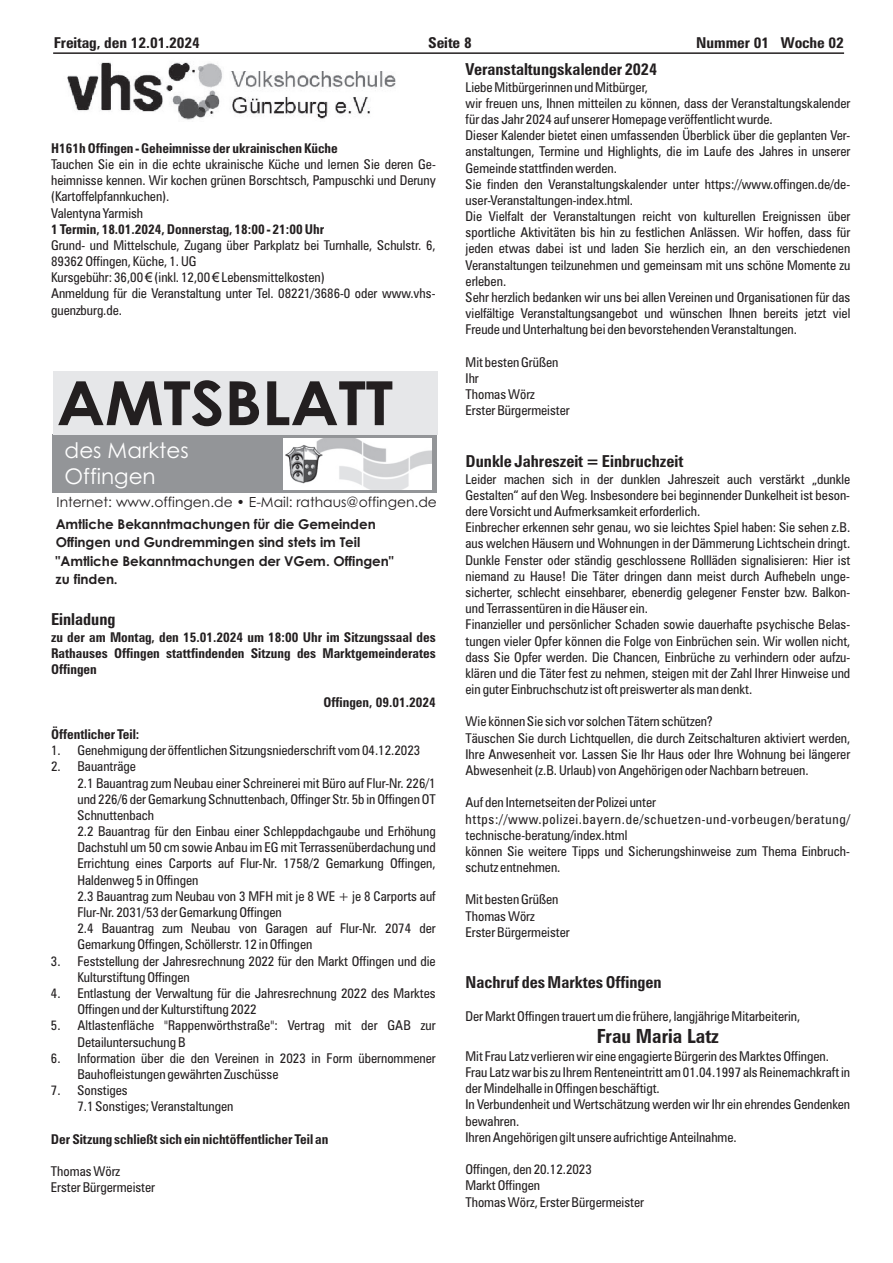
<style>
.page{position:relative;width:893px;height:1263px;background:#fff}
.page>*{position:absolute;margin:0;border:0;box-sizing:border-box;transform-origin:0 0}
.t1{font:700 61.05px "Century Gothic";letter-spacing:-.005em;color:#231f20;scale:1.07 1}
.t2{font:21.45px/25.7px "Century Gothic";color:#fff}
.t3{font:700 condensed 19.5px "Zurich BT";color:#231f20}
.t4{font:700 condensed 16.5px "Zurich BT";color:#231f20}
.t5{font:700 condensed 15px "Zurich BT";letter-spacing:-.005em;color:#231f20;scale:1.04 1}
.t6{font:13.95px "Century Gothic";color:#231f20}
.t7{font:condensed 13.5px/16.2px "Zurich BT";color:#231f20}
.t8{font:700 condensed 13.5px "Zurich BT";color:#231f20}
.t9{font:700 13.5px/18.3px "Century Gothic";color:#231f20}
.t10{font:condensed 13.5px "Zurich BT";letter-spacing:.05em;color:#231f20}
.s1{font-family:"Arial";font-stretch:normal}
</style>
<div class="page">
<hr style="left:53px;top:52px;width:791px;height:2px;background:#231f20">
<img style="left:67px;top:62px;width:329px;height:58px">
<div style="left:53px;top:434px;width:384px;height:58px;background:#939598"></div>
<img style="left:283px;top:438px;width:148px;height:51px">
<div style="left:53px;top:372px;width:385px;height:63px;background:#e6e7e9"></div>
<p class="t5" style="left:54px;top:37px;width:142px">Freitag, den 12.01.2024</p>
<p class="t5" style="left:428px;top:37px;width:43px">Seite 8</p>
<p class="t5" style="left:696px;top:37px;width:144px">Nummer 01 Woche 02</p>
<p class="t4" style="left:466px;top:62px;width:193px">Veranstaltungskalender 2024</p>
<p class="t7" style="left:466px;top:80px;width:386px">Liebe Mitbürgerinnen und Mitbürger,<br>wir freuen uns, Ihnen mitteilen zu können, dass der Veranstaltungskalender für das Jahr 2024 auf unserer Homepage veröffentlicht wurde.<br>Dieser Kalender bietet einen umfassenden Überblick über die geplanten Ver-</p>
<p class="t8" style="left:51px;top:143px;width:288px">H161h Offingen - Geheimnisse der ukrainischen Küche</p>
<p class="t7" style="left:466px;top:145px;width:386px">anstaltungen, Termine und Highlights, die im Laufe des Jahres in unserer</p>
<p class="t7" style="left:51px;top:157px;width:386px">Tauchen Sie ein in die echte ukrainische Küche und lernen Sie deren Ge-</p>
<p class="t7" style="left:466px;top:161px;width:153px">Gemeinde stattfinden werden.</p>
<p class="t7" style="left:51px;top:174px;width:386px">heimnisse kennen. Wir kochen grünen Borschtsch, Pampuschki und Deruny</p>
<p class="t7" style="left:466px;top:177px;width:386px">Sie finden den Veranstaltungskalender unter https://www.offingen.de/de-</p>
<p class="t7" style="left:51px;top:190px;width:120px">(Kartoffelpfannkuchen).</p>
<p class="t7" style="left:466px;top:193px;width:169px">user-Veranstaltungen-index.html.</p>
<p class="t7" style="left:51px;top:206px;width:94px">Valentyna Yarmish</p>
<p class="t7" style="left:466px;top:209px;width:386px">Die Vielfalt der Veranstaltungen reicht von kulturellen Ereignissen über</p>
<p class="t8" style="left:51px;top:223px;width:275px">1 Termin, 18.01.2024, Donnerstag, 18:00 - 21:00 Uhr</p>
<p class="t7" style="left:466px;top:226px;width:386px">sportliche Aktivitäten bis hin zu festlichen Anlässen. Wir hoffen, dass für</p>
<p class="t7" style="left:51px;top:238px;width:386px">Grund- und Mittelschule, Zugang über Parkplatz bei Turnhalle, Schulstr. 6,</p>
<p class="t7" style="left:466px;top:242px;width:386px">jeden etwas dabei ist und laden Sie herzlich ein, an den verschiedenen</p>
<p class="t7" style="left:51px;top:254px;width:147px">89362 Offingen, Küche, 1. UG</p>
<p class="t7" style="left:466px;top:258px;width:386px">Veranstaltungen teilzunehmen und gemeinsam mit uns schöne Momente zu</p>
<p class="t7" style="left:51px;top:271px;width:275px">Kursgebühr: 36,00 <span class="s1">€</span> (inkl. 12,00 <span class="s1">€</span> Lebensmittelkosten)</p>
<p class="t7" style="left:466px;top:274px;width:42px">erleben.</p>
<p class="t7" style="left:51px;top:287px;width:386px">Anmeldung für die Veranstaltung unter Tel. 08221/3686-0 oder www.vhs-</p>
<p class="t7" style="left:466px;top:290px;width:386px">Sehr herzlich bedanken wir uns bei allen Vereinen und Organisationen für das</p>
<p class="t7" style="left:51px;top:303px;width:73px">guenzburg.de.</p>
<p class="t7" style="left:466px;top:307px;width:386px">vielfältige Veranstaltungsangebot und wünschen Ihnen bereits jetzt viel<br>Freude und Unterhaltung bei den bevorstehenden Veranstaltungen.</p>
<p class="t7" style="left:466px;top:355px;width:106px">Mit besten Grüßen<br>Ihr<br>Thomas Wörz<br>Erster Bürgermeister</p>
<p class="t4" style="left:466px;top:454px;width:219px">Dunkle Jahreszeit = Einbruchzeit</p>
<p class="t7" style="left:466px;top:472px;width:386px">Leider machen sich in der dunklen Jahreszeit auch verstärkt „dunkle Gestalten“ auf den Weg. Insbesondere bei beginnender Dunkelheit ist beson&shy;dere Vorsicht und Aufmerksamkeit erforderlich.<br>Einbrecher erkennen sehr genau, wo sie leichtes Spiel haben: Sie sehen z.B. aus welchen Häusern und Wohnungen in der Dämmerung Lichtschein dringt.<br>Dunkle Fenster oder ständig geschlossene Rollläden signalisieren: Hier ist niemand zu Hause! Die Täter dringen dann meist durch Aufhebeln unge&shy;sicherter, schlecht einsehbarer, ebenerdig gelegener Fenster bzw. Balkon&shy;und Terrassentüren in die Häuser ein.</p>
<p class="t4" style="left:51px;top:612px;width:66px">Einladung</p>
<p class="t7" style="left:466px;top:618px;width:386px">Finanzieller und persönlicher Schaden sowie dauerhafte psychische Belas-</p>
<p class="t8" style="left:51px;top:632px;width:386px">zu der am Montag, den 15.01.2024 um 18:00 Uhr im Sitzungssaal des</p>
<p class="t7" style="left:466px;top:634px;width:386px">tungen vieler Opfer können die Folge von Einbrüchen sein. Wir wollen nicht,</p>
<p class="t8" style="left:51px;top:648px;width:386px">Rathauses Offingen stattfindenden Sitzung des Marktgemeinderates</p>
<p class="t7" style="left:466px;top:650px;width:386px">dass Sie Opfer werden. Die Chancen, Einbrüche zu verhindern oder aufzu-</p>
<p class="t8" style="left:51px;top:664px;width:47px">Offingen</p>
<p class="t7" style="left:466px;top:666px;width:386px">klären und die Täter fest zu nehmen, steigen mit der Zahl Ihrer Hinweise und ein guter Einbruchschutz ist oft preiswerter als man denkt.</p>
<p class="t8" style="left:323px;top:696px;width:114px">Offingen, 09.01.2024</p>
<p class="t7" style="left:466px;top:715px;width:248px">Wie können Sie sich vor solchen Tätern schützen?</p>
<p class="t8" style="left:51px;top:729px;width:90px">Öffentlicher Teil:</p>
<p class="t7" style="left:466px;top:731px;width:386px">Täuschen Sie durch Lichtquellen, die durch Zeitschalturen aktiviert werden,</p>
<p class="t7" style="left:51px;top:743px;width:371px">1. Genehmigung der öffentlichen Sitzungsniederschrift vom 04.12.2023</p>
<p class="t7" style="left:466px;top:747px;width:386px">Ihre Anwesenheit vor. Lassen Sie Ihr Haus oder Ihre Wohnung bei längerer</p>
<p class="t7" style="left:51px;top:760px;width:86px">2. Bauanträge</p>
<p class="t7" style="left:466px;top:763px;width:345px">Abwesenheit (z.B. Urlaub) von Angehörigen oder Nachbarn betreuen.</p>
<p class="t7" style="left:77px;top:776px;width:360px">2.1 Bauantrag zum Neubau einer Schreinerei mit Büro auf Flur-Nr. 226/1 und 226/6 der Gemarkung Schnuttenbach, Offinger Str. 5b in Offingen OT</p>
<h1 class="t1" style="left:57px;top:379px;width:316px">AMTSBLATT</h1>
<h2 class="t2" style="left:65px;top:440px;width:126px">des Marktes<br>Offingen</h2>
<p class="t6" style="left:57px;top:497px;width:382px">Internet: www.offingen.de • E-Mail: rathaus@offingen.de</p>
<p class="t9" style="left:56px;top:516px;width:339px">Amtliche Bekanntmachungen für die Gemeinden Offingen und Gundremmingen sind stets im Teil "Amtliche Bekanntmachungen der VGem. Offingen" zu finden.</p>
<p class="t7" style="left:466px;top:796px;width:192px">Auf den Internetseiten der Polizei unter</p>
<p class="t7" style="left:77px;top:808px;width:78px">Schnuttenbach</p>
<p class="t10" style="left:466px;top:813px;width:386px">https://www.polizei.bayern.de/schuetzen-und-vorbeugen/beratung/</p>
<p class="t7" style="left:77px;top:824px;width:360px">2.2 Bauantrag für den Einbau einer Schleppdachgaube und Erhöhung</p>
<p class="t7" style="left:465px;top:828px;width:163px">technische-beratung/index.html</p>
<p class="t7" style="left:77px;top:841px;width:360px">Dachstuhl um 50 cm sowie Anbau im EG mit Terrassenüberdachung und</p>
<p class="t7" style="left:465px;top:844px;width:386px">können Sie weitere Tipps und Sicherungshinweise zum Thema Einbruch-</p>
<p class="t7" style="left:77px;top:857px;width:360px">Errichtung eines Carports auf Flur-Nr. 1758/2 Gemarkung Offingen,</p>
<p class="t7" style="left:465px;top:860px;width:96px">schutz entnehmen.</p>
<p class="t7" style="left:77px;top:873px;width:360px">Haldenweg 5 in Offingen<br>2.3 Bauantrag zum Neubau von 3 MFH mit je 8 WE + je 8 Carports auf</p>
<p class="t7" style="left:465px;top:893px;width:94px">Mit besten Grüßen</p>
<p class="t7" style="left:77px;top:905px;width:206px">Flur-Nr. 2031/53 der Gemarkung Offingen</p>
<p class="t7" style="left:465px;top:909px;width:71px">Thomas Wörz</p>
<p class="t7" style="left:77px;top:921px;width:360px">2.4 Bauantrag zum Neubau von Garagen auf Flur-Nr. 2074 der</p>
<p class="t7" style="left:465px;top:925px;width:106px">Erster Bürgermeister</p>
<p class="t7" style="left:77px;top:938px;width:236px">Gemarkung Offingen, Schöllerstr. 12 in Offingen</p>
<p class="t7" style="left:77px;top:954px;width:360px;text-indent:-26px">3. Feststellung der Jahresrechnung 2022 für den Markt Offingen und die<br>Kulturstiftung Offingen</p>
<p class="t4" style="left:465px;top:976px;width:198px">Nachruf des Marktes Offingen</p>
<p class="t7" style="left:77px;top:986px;width:360px;text-indent:-26px">4. Entlastung der Verwaltung für die Jahresrechnung 2022 des Marktes<br>Offingen und der Kulturstiftung 2022</p>
<p class="t7" style="left:465px;top:1010px;width:336px">Der Markt Offingen trauert um die frühere, langjährige Mitarbeiterin,</p>
<p class="t7" style="left:77px;top:1019px;width:360px;text-indent:-26px">5. Altlastenfläche "Rappenwörthstraße": Vertrag mit der GAB zur<br>Detailuntersuchung B</p>
<h3 class="t3" style="left:597px;top:1028px;width:124px">Frau Maria Latz</h3>
<p class="t7" style="left:51px;top:1051px;width:11px">6.</p>
<p class="t7" style="left:465px;top:1049px;width:365px">Mit Frau Latz verlieren wir eine engagierte Bürgerin des Marktes Offingen.</p>
<p class="t7" style="left:77px;top:1051px;width:360px">Information über die den Vereinen in 2023 in Form übernommener<br>Bauhofleistungen gewährten Zuschüsse</p>
<p class="t7" style="left:465px;top:1065px;width:386px">Frau Latz war bis zu Ihrem Renteneintritt am 01.04.1997 als Reinemachkraft in</p>
<p class="t7" style="left:51px;top:1083px;width:78px">7. Sonstiges</p>
<p class="t7" style="left:465px;top:1082px;width:196px">der Mindelhalle in Offingen beschäftigt.</p>
<p class="t7" style="left:77px;top:1099px;width:157px">7.1 Sonstiges; Veranstaltungen</p>
<p class="t7" style="left:465px;top:1098px;width:386px">In Verbundenheit und Wertschätzung werden wir Ihr ein ehrendes Gendenken bewahren.</p>
<p class="t8" style="left:51px;top:1133px;width:279px">Der Sitzung schließt sich ein nichtöffentlicher Teil an</p>
<p class="t7" style="left:465px;top:1130px;width:273px">Ihren Angehörigen gilt unsere aufrichtige Anteilnahme.</p>
<p class="t7" style="left:51px;top:1164px;width:71px">Thomas Wörz</p>
<p class="t7" style="left:465px;top:1162px;width:128px">Offingen, den 20.12.2023</p>
<p class="t7" style="left:51px;top:1180px;width:106px">Erster Bürgermeister</p>
<p class="t7" style="left:465px;top:1179px;width:180px">Markt Offingen<br>Thomas Wörz, Erster Bürgermeister</p>
</div>
